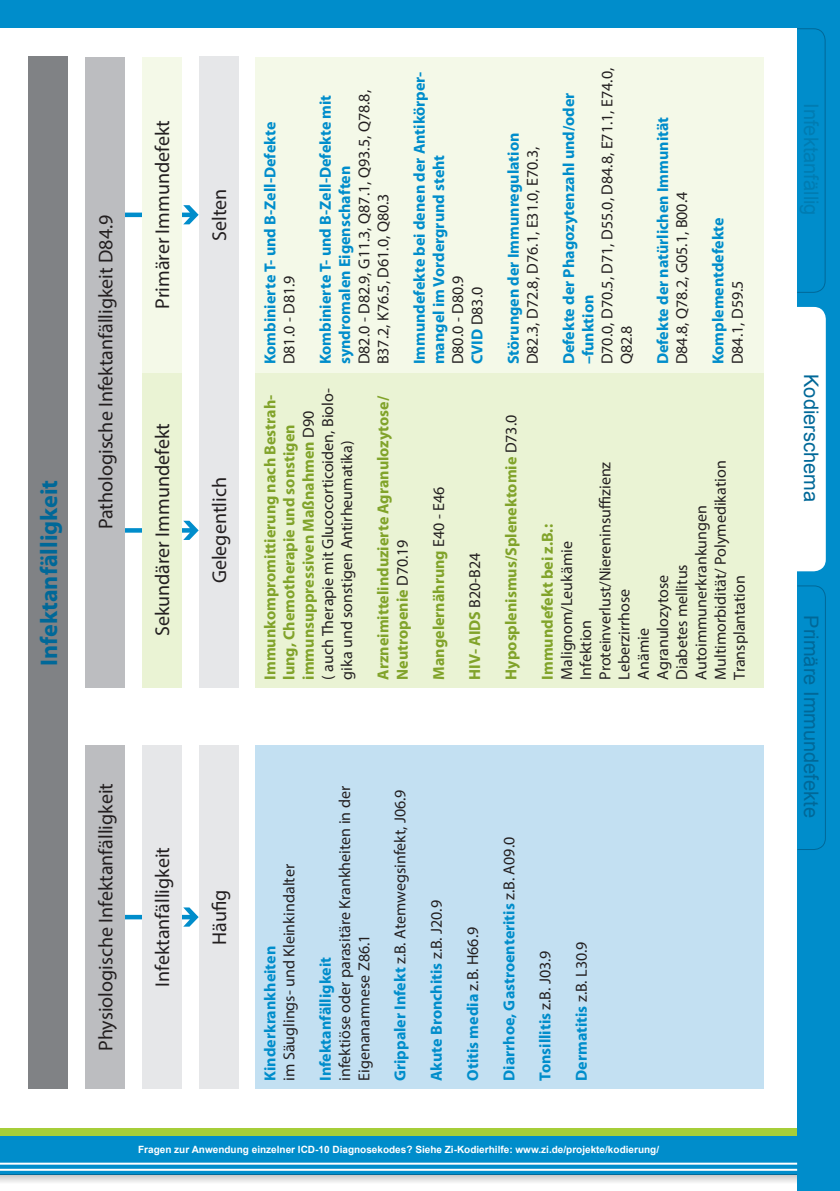
<style>
.page{position:relative;width:840px;height:1191px;background:#fff}
.page>*{position:absolute;margin:0;border:0;box-sizing:border-box;transform-origin:0 0}
.t1{font:700 24px "Myriad Pro";color:#006898}
.t2{font:20px "Myriad Pro";color:#231f20}
.t3{font:20px "Arial";color:#006898}
.t4{font:20px "Arial";color:#007cb2}
.t5{font:16px/19.2px "Myriad Pro";color:#231f20}
.t6{font:700 16px/19.2px "Myriad Pro";color:#008dcb}
.t7{font:700 16px/19.2px "Myriad Pro";color:#81a32a}
.t8{font:700 10px "Arial";color:#fff}
.s1{font-weight:700;color:#008dcb}
.s2{font-weight:400;color:#231f20}
</style>
<div class="page">
<div style="left:0;top:0;width:839px;height:1191px;background:#008dcb"></div>
<div style="left:0;top:28px;width:796px;height:1163px;background:#fff"></div>
<div style="left:0;top:1128px;width:796px;height:8px;background:#a6ce39"></div>
<div style="left:0;top:1136px;width:796px;height:38px;background:#008dcb"></div>
<svg style="left:0;top:1174px;width:796px;height:8px;background:#c1ced4"></svg>
<hr style="left:0;top:1162px;width:796px;height:2px;background:#fff">
<hr style="left:0;top:1168px;width:796px;height:2px;background:#fff">
<svg style="left:796px;top:28px;width:29px;height:265px"></svg>
<svg style="left:796px;top:585px;width:29px;height:265px"></svg>
<div style="left:796px;top:307px;width:29px;height:264px;background:#fff"></div>
<svg style="left:125px;top:205px;width:73px;height:19px"></svg>
<svg style="left:125px;top:521px;width:73px;height:19px"></svg>
<svg style="left:125px;top:907px;width:73px;height:19px"></svg>
<div style="left:255px;top:745px;width:508px;height:344px;background:#c3e0f2"></div>
<div style="left:255px;top:372px;width:508px;height:315px;background:#eaf3d4"></div>
<div style="left:255px;top:57px;width:508px;height:315px;background:#f4f9e8"></div>
<div style="left:28px;top:57px;width:40px;height:1032px;background:#808285"></div>
<div style="left:142px;top:372px;width:39px;height:315px;background:#eaf3d4"></div>
<div style="left:142px;top:745px;width:39px;height:344px;background:#e6e7e9"></div>
<div style="left:142px;top:57px;width:39px;height:315px;background:#f4f9e8"></div>
<div style="left:198px;top:745px;width:40px;height:344px;background:#e6e7e9"></div>
<div style="left:198px;top:373px;width:40px;height:315px;background:#e6e7e9"></div>
<div style="left:198px;top:57px;width:40px;height:316px;background:#e6e7e9"></div>
<div style="left:85px;top:745px;width:40px;height:344px;background:#bcbdc0"></div>
<div style="left:85px;top:57px;width:40px;height:630px;background:#bcbdc0"></div>
<h1 class="t1" style="left:36px;top:665px;width:187px;rotate:-90deg">Infektanfälligkeit</h1>
<p class="t2" style="left:93px;top:529px;width:316px;rotate:-90deg">Pathologische Infektanfälligkeit D84.9</p>
<p class="t2" style="left:150px;top:309px;width:190px;rotate:-90deg">Primärer Immundefekt</p>
<p class="t2" style="left:150px;top:636px;width:214px;rotate:-90deg">Sekundärer Immundefekt</p>
<p class="t2" style="left:207px;top:241px;width:54px;rotate:-90deg">Selten</p>
<p class="t2" style="left:207px;top:583px;width:108px;rotate:-90deg">Gelegentlich</p>
<p class="t6" style="left:260px;top:364px;width:244px;rotate:-90deg">Kombinierte T- und B-Zell-Defekte</p>
<p class="t5" style="left:279px;top:364px;width:90px;rotate:-90deg">D81.0 - D81.9</p>
<p class="t6" style="left:316px;top:364px;width:271px;rotate:-90deg">Kombinierte T- und B-Zell-Defekte mit syndromalen Eigenschaften</p>
<p class="t5" style="left:354px;top:364px;width:276px;rotate:-90deg">D82.0 - D82.9, G11.3, Q87.1, Q93.5, Q78.8,<br>B37.2, K76.5, D61.0, Q80.3</p>
<p class="t6" style="left:410px;top:364px;width:294px;rotate:-90deg">Immundefekte bei denen der Antikörper&shy;mangel im Vordergrund steht</p>
<p class="t5" style="left:448px;top:364px;width:90px;rotate:-90deg">D80.0 - D80.9<br><span class="s1">CVID</span> D83.0</p>
<p class="t7" style="left:260px;top:679px;width:293px;rotate:-90deg">Immunkompromittierung nach Bestrah&shy;lung, Chemotherapie und sonstigen immunsuppressiven Maßnahmen <span class="s2">D90<br>( auch Therapie mit Glucocorticoiden, Biolo&shy;gika und sonstigen Antirheumatika)</span></p>
<p class="t7" style="left:373px;top:679px;width:285px;rotate:-90deg">Arzneimittelinduzierte Agranulozytose/<br>Neutropenie <span class="s2">D70.19</span></p>
<p class="t7" style="left:429px;top:679px;width:195px;rotate:-90deg">Mangelernährung <span class="s2">E40 - E46</span></p>
<p class="t7" style="left:465px;top:679px;width:129px;rotate:-90deg">HIV- AIDS <span class="s2">B20-B24</span></p>
<p class="t6" style="left:503px;top:364px;width:233px;rotate:-90deg">Störungen der Immunregulation</p>
<p class="t5" style="left:522px;top:364px;width:219px;rotate:-90deg">D82.3, D72.8, D76.1, E31.0, E70.3,</p>
<p class="t6" style="left:559px;top:364px;width:273px;rotate:-90deg">Defekte der Phagozytenzahl und/oder –funktion</p>
<p class="t5" style="left:597px;top:364px;width:298px;rotate:-90deg">D70.0, D70.5, D71, D55.0, D84.8, E71.1, E74.0,<br>Q82.8</p>
<p class="t6" style="left:653px;top:364px;width:249px;rotate:-90deg">Defekte der natürlichen Immunität</p>
<p class="t5" style="left:671px;top:364px;width:174px;rotate:-90deg">D84.8, Q78.2, G05.1, B00.4</p>
<p class="t6" style="left:708px;top:364px;width:148px;rotate:-90deg">Komplementdefekte</p>
<p class="t5" style="left:727px;top:364px;width:85px;rotate:-90deg">D84.1, D59.5</p>
<p class="t7" style="left:501px;top:679px;width:266px;rotate:-90deg">Hyposplenismus/Splenektomie <span class="s2">D73.0</span></p>
<p class="t5" style="left:556px;top:679px;width:221px;rotate:-90deg">Malignom/Leukämie<br>Infektion<br>Proteinverlust/Niereninsuffizienz<br>Leberzirrhose<br>Anämie<br>Agranulozytose<br>Diabetes mellitus<br>Autoimmunerkrankungen<br>Multimorbidität/ Polymedikation<br>Transplantation</p>
<p class="t7" style="left:537px;top:679px;width:157px;rotate:-90deg">Immundefekt bei z.B.:</p>
<p class="t2" style="left:93px;top:1051px;width:269px;rotate:-90deg">Physiologische Infektanfälligkeit</p>
<p class="t2" style="left:150px;top:987px;width:141px;rotate:-90deg">Infektanfälligkeit</p>
<p class="t2" style="left:207px;top:944px;width:57px;rotate:-90deg">Häufig</p>
<p class="t5" style="left:279px;top:1081px;width:218px;rotate:-90deg">im Säuglings- und Kleinkindalter</p>
<p class="t6" style="left:260px;top:1081px;width:136px;rotate:-90deg">Kinderkrankheiten</p>
<p class="t5" style="left:335px;top:1081px;width:296px;rotate:-90deg">infektiöse oder parasitäre Krankheiten in der<br>Eigenanamnese Z86.1</p>
<p class="t5" style="left:390px;top:1081px;width:293px;rotate:-90deg"><span class="s1">Grippaler Infekt</span> z.B. Atemwegsinfekt, J06.9</p>
<p class="t6" style="left:316px;top:1081px;width:125px;rotate:-90deg">Infektanfälligkeit</p>
<p class="t6" style="left:427px;top:1081px;width:182px;rotate:-90deg">Akute Bronchitis <span class="s2">z.B. J20.9</span></p>
<p class="t6" style="left:463px;top:1081px;width:156px;rotate:-90deg">Otitis media <span class="s2">z.B. H66.9</span></p>
<p class="t6" style="left:499px;top:1081px;width:245px;rotate:-90deg">Diarrhoe, Gastroenteritis <span class="s2">z.B. A09.0</span></p>
<p class="t6" style="left:535px;top:1081px;width:132px;rotate:-90deg">Tonsillitis <span class="s2">z.B. J03.9</span></p>
<p class="t6" style="left:571px;top:1081px;width:141px;rotate:-90deg">Dermatitis <span class="s2">z.B. L30.9</span></p>
<p class="t8" style="left:138px;top:1143px;width:522px">Fragen zur Anwendung einzelner ICD-10 Diagnosekodes? Siehe Zi-Kodierhilfe: www.zi.de/projekte/kodierung/</p>
<p class="t4" style="left:823px;top:103px;width:114px;rotate:90deg">Infektanfällig</p>
<p class="t3" style="left:823px;top:374px;width:129px;rotate:90deg">Kodierschema</p>
<p class="t3" style="left:824px;top:615px;width:204px;rotate:90deg">Primäre Immundefekte</p>
</div>
